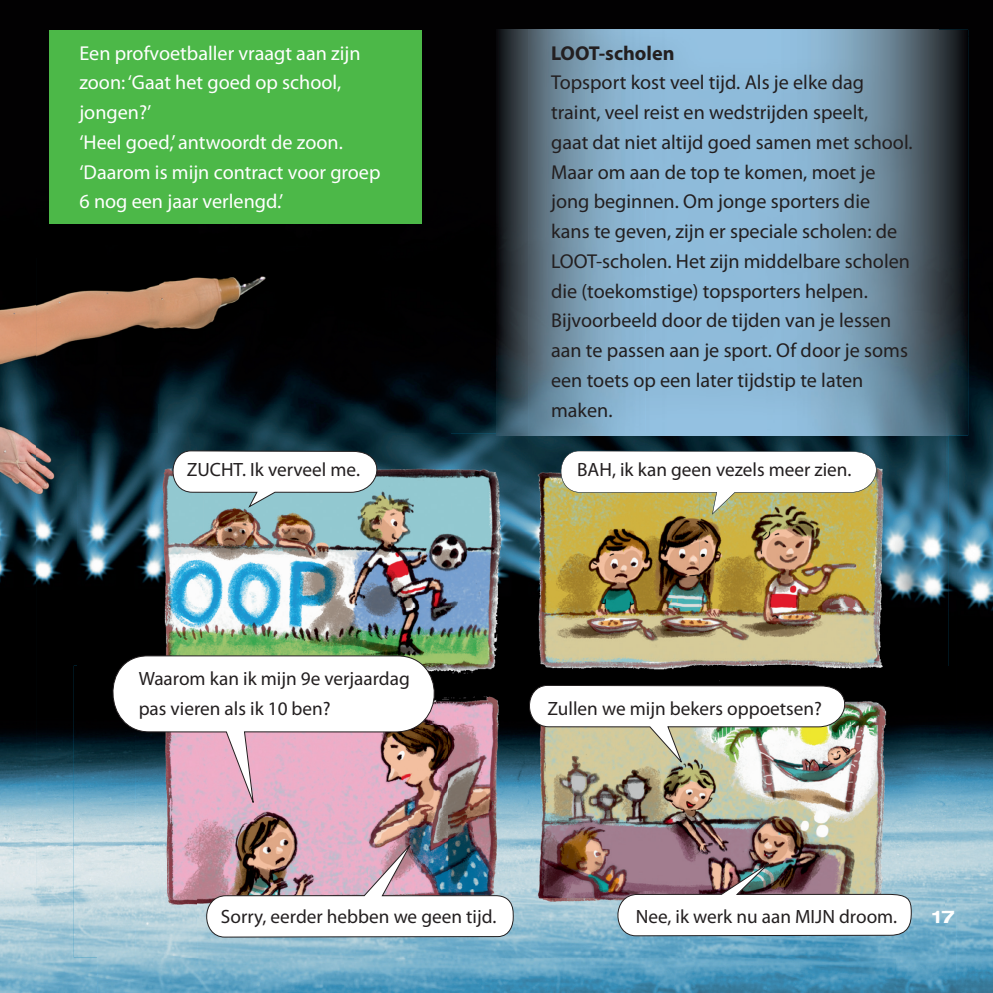
<style>
.page{position:relative;width:993px;height:993px;background:#fff}
.page>*{position:absolute;margin:0;border:0;box-sizing:border-box;transform-origin:0 0}
.t1{font:20.12px/29.8px "Myriad Pro";color:#231f20}
.t2{font:20.12px/29.8px "Myriad Pro";color:#fff}
.t3{font:700 20.12px "Myriad Pro";color:#231f20}
.t4{font:19.25px/29.8px "Myriad Pro";color:#231f20}
.t5{font:700 expanded 17.5px "Helvetica Neue LT Std";color:#fff}
</style>
<div class="page">
<div style="left:0;top:0;width:992px;height:36px;background:#020102"></div>
<img style="left:956px;top:36px;width:36px;height:956px">
<img style="left:404px;top:36px;width:92px;height:397px">
<img style="left:0;top:36px;width:36px;height:956px">
<img style="left:159px;top:257px;width:245px;height:176px">
<img style="left:36px;top:257px;width:123px;height:208px">
<img style="left:895px;top:435px;width:61px;height:557px">
<img style="left:36px;top:465px;width:61px;height:527px">
<img style="left:97px;top:957px;width:798px;height:35px">
<img style="left:699px;top:435px;width:248px;height:172px">
<img style="left:202px;top:433px;width:497px;height:174px">
<img style="left:77px;top:433px;width:125px;height:232px">
<img style="left:201px;top:607px;width:746px;height:58px">
<img style="left:447px;top:665px;width:500px;height:59px">
<img style="left:74px;top:665px;width:61px;height:292px">
<img style="left:135px;top:724px;width:809px;height:233px">
<svg style="left:166px;top:450px;width:222px;height:57px"></svg>
<svg style="left:554px;top:450px;width:333px;height:64px"></svg>
<img style="left:611px;top:859px;width:300px;height:77px">
<img style="left:522px;top:684px;width:334px;height:80px">
<svg style="left:99px;top:655px;width:348px;height:151px"></svg>
<img style="left:200px;top:841px;width:315px;height:96px">
<img style="left:938px;top:30px;width:29px;height:405px">
<svg style="left:938px;top:433px;width:9px;height:2px"></svg>
<img style="left:496px;top:30px;width:32px;height:405px">
<img style="left:528px;top:25px;width:410px;height:424px">
<div style="left:25px;top:8px;width:428px;height:249px;background:#020102"></div>
<div style="left:50px;top:30px;width:372px;height:193px;background:#4cb848"></div>
<p class="t2" style="left:79px;top:38px;width:302px">Een profvoetballer vraagt aan zijn zoon: ‘Gaat het goed op school, jongen?’<br>‘Heel goed,’ antwoordt de zoon. ‘Daarom is mijn contract voor groep<br>6 nog een jaar verlengd.’</p>
<p class="t3" style="left:551px;top:40px;width:125px">LOOT-scholen</p>
<p class="t1" style="left:551px;top:67px;width:363px">Topsport kost veel tijd. Als je elke dag traint, veel reist en wedstrijden speelt,<br>gaat dat niet altijd goed samen met school.<br>Maar om aan de top te komen, moet je jong beginnen. Om jonge sporters die kans te geven, zijn er speciale scholen: de LOOT-scholen. Het zijn middelbare scholen die (toekomstige) topsporters helpen.<br>Bijvoorbeeld door de tijden van je lessen aan te passen aan je sport. Of door je soms een toets op een later tijdstip te laten maken.</p>
<p class="t4" style="left:187px;top:454px;width:175px">ZUCHT. Ik verveel me.</p>
<p class="t4" style="left:577px;top:454px;width:276px">BAH, ik kan geen vezels meer zien.</p>
<p class="t4" style="left:139px;top:663px;width:272px">Waarom kan ik mijn 9e verjaardag pas vieren als ik 10 ben?</p>
<p class="t4" style="left:547px;top:692px;width:276px">Zullen we mijn bekers oppoetsen?</p>
<p class="t4" style="left:221px;top:901px;width:277px">Sorry, eerder hebben we geen tijd.</p>
<p class="t4" style="left:635px;top:901px;width:263px">Nee, ik werk nu aan MIJN droom.</p>
<p class="t5" style="left:931px;top:905px;width:25px">17</p>
</div>
